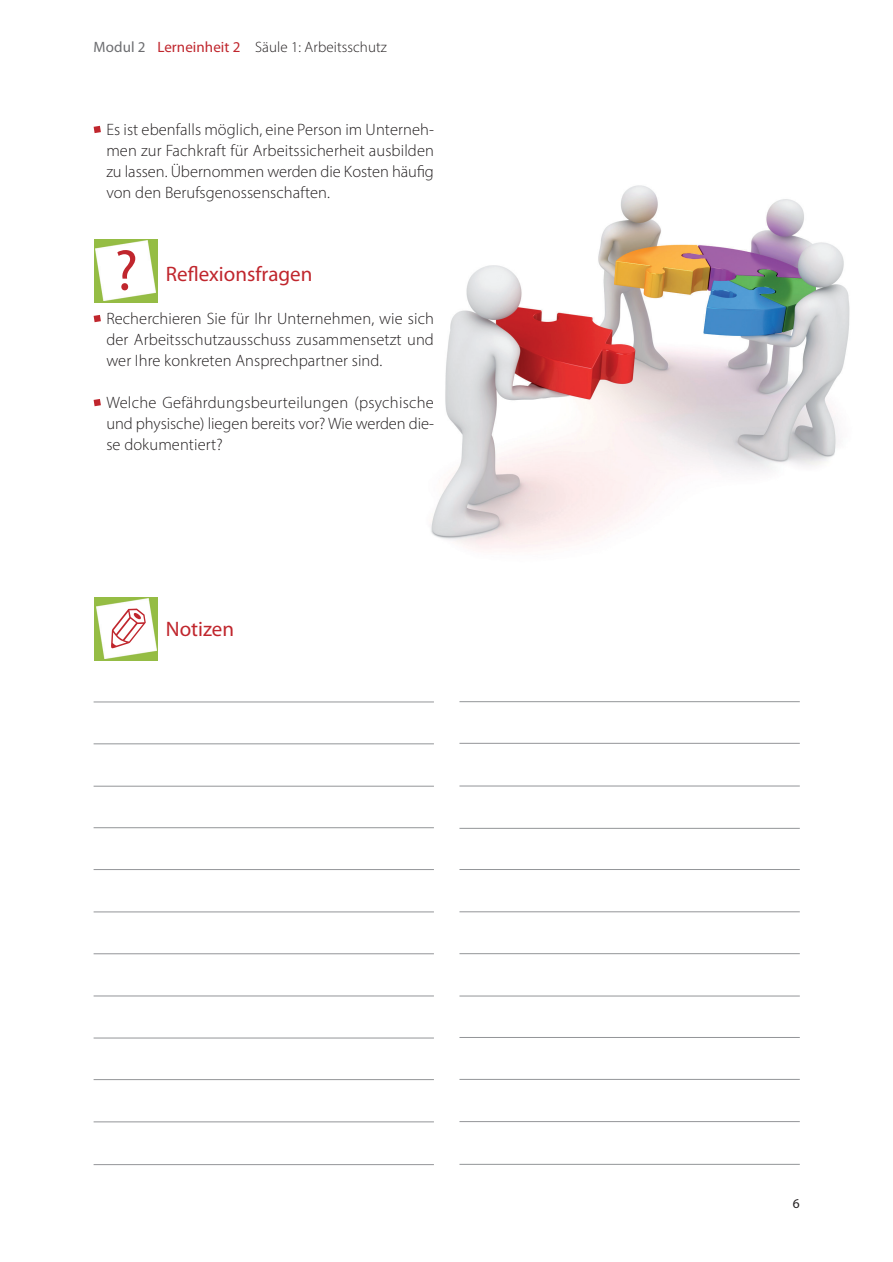
<style>
.page{position:relative;width:893px;height:1262px;background:#fff}
.page>*{position:absolute;margin:0;border:0;box-sizing:border-box;transform-origin:0 0}
.t1{font:57.9px "Myriad Pro";color:#c0262d}
.t2{font:21px "Myriad Pro";color:#c0262d}
.t3{font:300 16.5px/21px "Myriad Pro";letter-spacing:.005em;color:#231f20;text-align:justify}
.t4{font:300 15px "Myriad Pro";letter-spacing:.005em;color:#231f20}
.t5{font:13.5px "Myriad Pro";color:#231f20}
.s1{font-weight:400;color:#6c6d70}
.s2{font-weight:400;color:#c0262d}
</style>
<div class="page">
<img style="left:431px;top:185px;width:419px;height:364px">
<svg style="left:94px;top:126px;width:7px;height:7px"></svg>
<svg style="left:94px;top:315px;width:7px;height:7px"></svg>
<svg style="left:94px;top:399px;width:7px;height:7px"></svg>
<div style="left:94px;top:239px;width:63px;height:64px;background:#95bc45"></div>
<img style="left:96px;top:241px;width:59px;height:59px">
<hr style="left:94px;top:953px;width:340px;height:1px;background:#939598">
<hr style="left:94px;top:911px;width:340px;height:1px;background:#939598">
<hr style="left:94px;top:869px;width:340px;height:1px;background:#939598">
<hr style="left:94px;top:827px;width:340px;height:1px;background:#939598">
<hr style="left:94px;top:786px;width:340px;height:1px;background:#939598">
<hr style="left:94px;top:1121px;width:340px;height:1px;background:#939598">
<hr style="left:94px;top:743px;width:340px;height:1px;background:#939598">
<hr style="left:94px;top:1079px;width:340px;height:1px;background:#939598">
<hr style="left:94px;top:701px;width:340px;height:1px;background:#939598">
<hr style="left:94px;top:1037px;width:340px;height:1px;background:#939598">
<hr style="left:94px;top:995px;width:340px;height:1px;background:#939598">
<div style="left:94px;top:597px;width:64px;height:63px;background:#95bc45"></div>
<img style="left:96px;top:598px;width:60px;height:60px">
<hr style="left:459px;top:869px;width:340px;height:1px;background:#939598">
<hr style="left:459px;top:828px;width:340px;height:1px;background:#939598">
<hr style="left:459px;top:785px;width:340px;height:1px;background:#939598">
<hr style="left:459px;top:743px;width:340px;height:1px;background:#939598">
<hr style="left:459px;top:701px;width:340px;height:1px;background:#939598">
<hr style="left:459px;top:1121px;width:340px;height:1px;background:#939598">
<hr style="left:459px;top:1079px;width:340px;height:1px;background:#939598">
<hr style="left:459px;top:1037px;width:340px;height:1px;background:#939598">
<hr style="left:459px;top:995px;width:340px;height:1px;background:#939598">
<hr style="left:459px;top:953px;width:340px;height:1px;background:#939598">
<hr style="left:459px;top:911px;width:340px;height:1px;background:#939598">
<hr style="left:94px;top:1164px;width:340px;height:1px;background:#939598">
<hr style="left:459px;top:1164px;width:340px;height:1px;background:#939598">
<div style="left:103px;top:604px;width:46px;height:51px;background:#fff"></div>
<p class="t4" style="left:94px;top:38px;width:295px"><span class="s1">Modul 2</span> <span class="s2">Lerneinheit 2</span> Säule 1: Arbeitsschutz</p>
<p class="t3" style="left:106px;top:118px;width:329px">Es ist ebenfalls möglich, eine Person im Unterneh&shy;men zur Fachkraft für Arbeitssicherheit ausbilden zu lassen. Übernommen werden die Kosten häufig von den Berufsgenossenschaften.</p>
<h1 class="t1" style="left:114px;top:235px;width:25px">?</h1>
<p class="t2" style="left:166px;top:261px;width:148px">Reflexionsfragen</p>
<p class="t3" style="left:106px;top:307px;width:329px">Recherchieren Sie für Ihr Unternehmen, wie sich der Arbeitsschutzausschuss zusammensetzt und wer Ihre konkreten Ansprechpartner sind.</p>
<p class="t3" style="left:106px;top:391px;width:329px">Welche Gefährdungsbeurteilungen (psychische und physische) liegen bereits vor? Wie werden die - se dokumentiert?</p>
<p class="t2" style="left:166px;top:615px;width:70px">Notizen</p>
<p class="t5" style="left:792px;top:1195px;width:8px">6</p>
</div>
